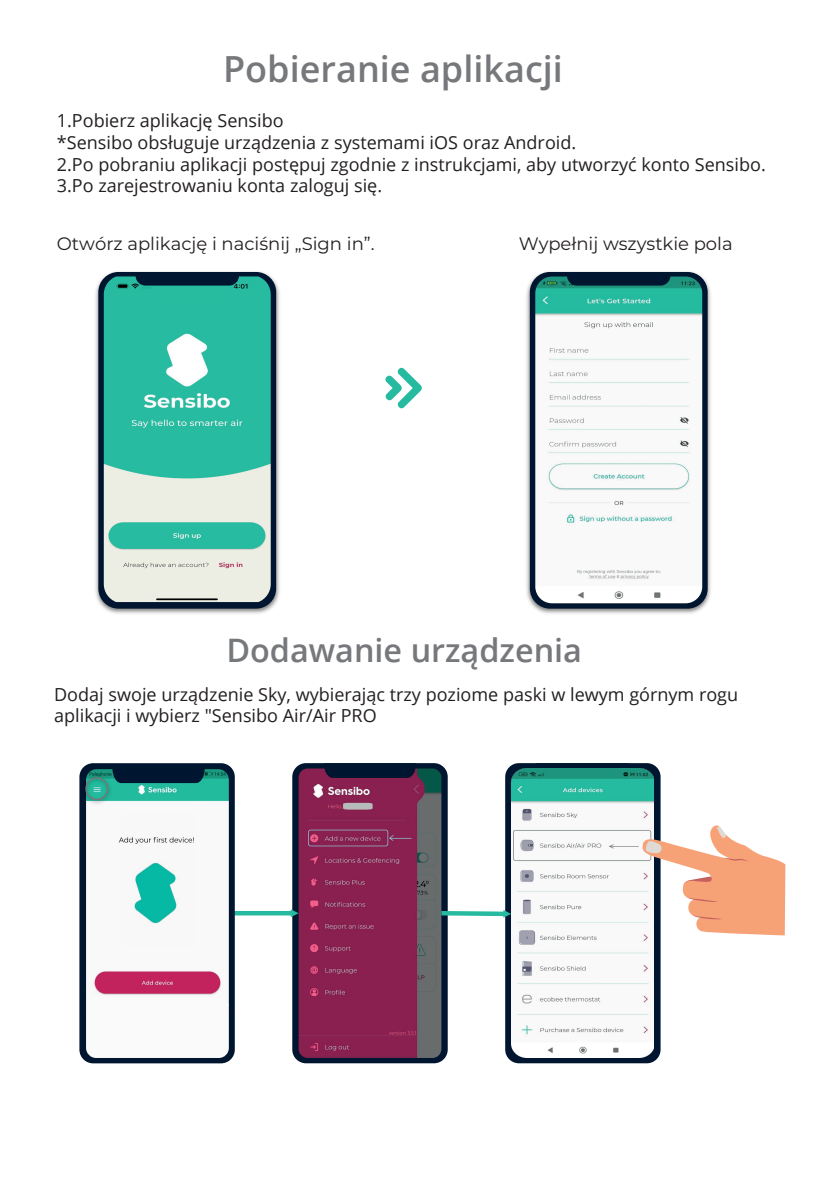
<style>
.page{position:relative;width:840px;height:1191px;background:#fff}
.page>*{position:absolute;margin:0;border:0;box-sizing:border-box;transform-origin:0 0}
.t1{font:600 36px "Open Sans";color:#76787b}
.t2{font:600 32.4px "Open Sans";color:#76787b}
.t3{font:18px/21.6px "Open Sans";color:#231f20}
.t4{font:18px "Montserrat";color:#231f20}
</style>
<div class="page">
<img style="left:95px;top:271px;width:185px;height:343px">
<svg style="left:98px;top:272px;width:178px;height:336px;background:#0a2239"></svg>
<img style="left:104px;top:276px;width:166px;height:326px">
<div style="left:159px;top:278px;width:56px;height:25px;background:#27bca0"></div>
<svg style="left:135px;top:276px;width:104px;height:9px"></svg>
<img style="left:526px;top:271px;width:185px;height:343px">
<svg style="left:529px;top:272px;width:178px;height:336px;background:#1c2f46"></svg>
<img style="left:535px;top:276px;width:166px;height:327px">
<svg style="left:566px;top:276px;width:104px;height:9px"></svg>
<svg style="left:385px;top:368px;width:37px;height:40px"></svg>
<div style="left:505px;top:763px;width:155px;height:300px;background:#00152f;border-radius:14px"></div>
<div style="left:292px;top:763px;width:155px;height:300px;background:#00152f;border-radius:14px"></div>
<img style="left:298px;top:768px;width:143px;height:290px">
<hr style="left:231px;top:911px;width:61px;height:4px;background:#26bba0">
<svg style="left:291px;top:909px;width:7px;height:8px"></svg>
<svg style="left:436px;top:908px;width:75px;height:10px"></svg>
<div style="left:79px;top:763px;width:156px;height:300px;background:#00152f;border-radius:14px"></div>
<svg style="left:323px;top:763px;width:93px;height:15px"></svg>
<img style="left:86px;top:769px;width:143px;height:235px">
<div style="left:86px;top:997px;width:143px;height:61px;background:#fafafa;border-radius:10px"></div>
<svg style="left:112px;top:769px;width:93px;height:14px"></svg>
<img style="left:86px;top:774px;width:27px;height:33px">
<div style="left:85px;top:777px;width:23px;height:23px;border:2px solid #76787b;border-radius:50%"></div>
<img style="left:511px;top:768px;width:142px;height:290px">
<svg style="left:642px;top:825px;width:143px;height:110px"></svg>
<h1 class="t1" style="left:223px;top:44px;width:341px">Pobieranie aplikacji</h1>
<p class="t3" style="left:57px;top:109px;width:710px">1.Pobierz aplikację Sensibo<br>*Sensibo obsługuje urządzenia z systemami iOS oraz Android.<br>2.Po pobraniu aplikacji postępuj zgodnie z instrukcjami, aby utworzyć konto Sensibo.<br>3.Po zarejestrowaniu konta zaloguj się.</p>
<p class="t4" style="left:57px;top:231px;width:319px">Otwórz aplikację i naciśnij „Sign in”.</p>
<p class="t4" style="left:518px;top:231px;width:215px">Wypełnij wszystkie pola</p>
<h2 class="t2" style="left:226px;top:627px;width:357px">Dodawanie urządzenia</h2>
<p class="t3" style="left:54px;top:683px;width:685px">Dodaj swoje urządzenie Sky, wybierając trzy poziome paski w lewym górnym rogu aplikacji i wybierz "Sensibo Air/Air PRO</p>
</div>
